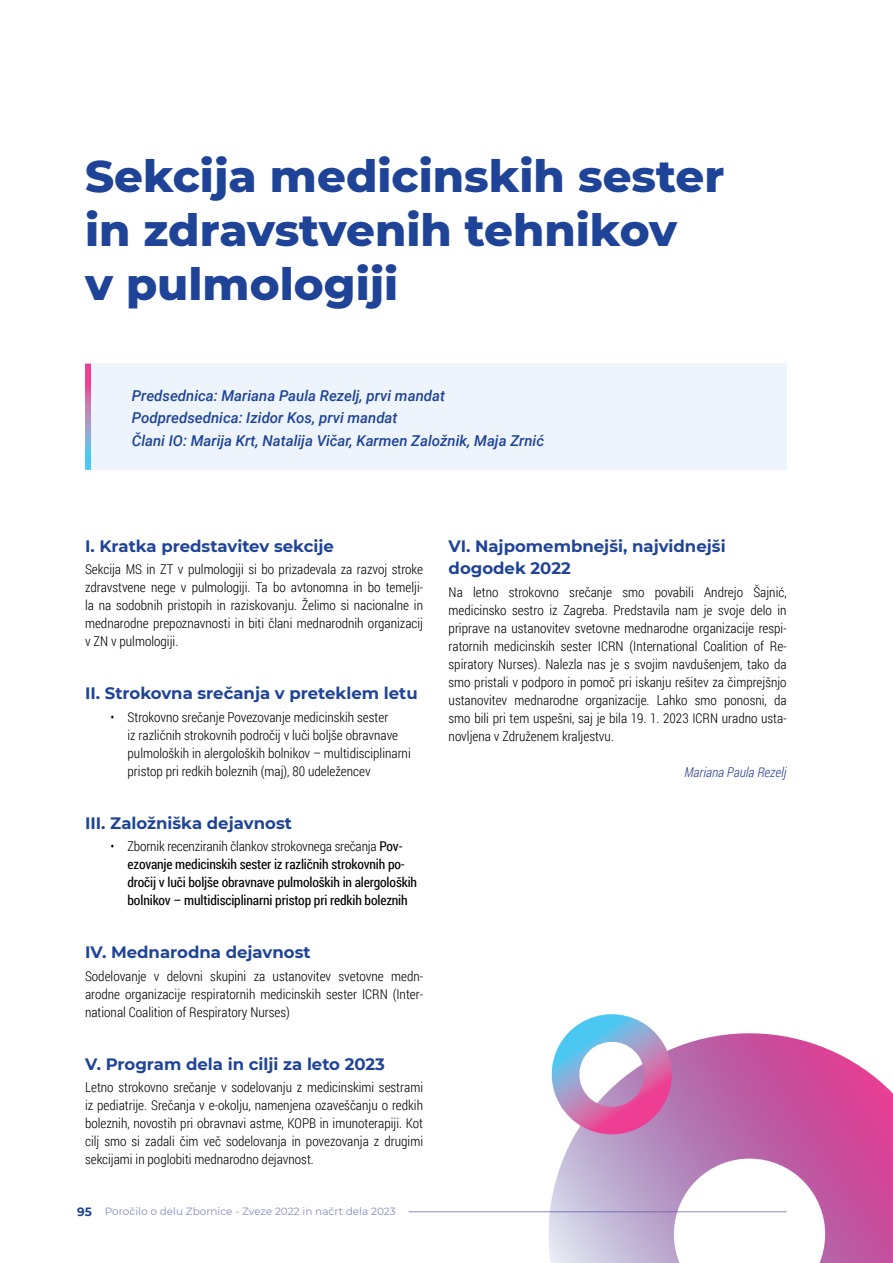
<style>
.page{position:relative;width:893px;height:1263px;background:#fff}
.page>*{position:absolute;margin:0;border:0;box-sizing:border-box;transform-origin:0 0}
.t1{font:800 45px/54px "Montserrat";color:#1f4497}
.t2{font:700 16.5px/22.5px "Montserrat";color:#1f4497}
.t3{font:italic 500 15px/22.5px "Roboto";color:#1f4497}
.t4{font:300 13.5px/18px "Roboto Condensed";color:#000;text-align:justify}
.t5{font:13.5px/18px "Roboto Condensed";letter-spacing:-.01em;color:#000}
.t6{font:italic 300 13.5px "Roboto Condensed";color:#25408f}
.t7{font:10.5px "Montserrat";color:#868bc0}
.s1{font-weight:300}
.s2{font-weight:700;font-size:12px;color:#1f4497}
</style>
<div class="page">
<hr style="left:409px;top:1211px;width:378px;height:1px;background:#868bc0">
<div style="left:88px;top:364px;width:699px;height:106px;background:#edf4fb"></div>
<svg style="left:85px;top:364px;width:6px;height:106px"></svg>
<svg style="left:521px;top:1033px;width:372px;height:230px"></svg>
<svg style="left:543px;top:1014px;width:137px;height:129px"></svg>
<h1 class="t1" style="left:85px;top:147px;width:641px">Sekcija medicinskih sester in zdravstvenih tehnikov<br>v pulmologiji</h1>
<p class="t3" style="left:132px;top:384px;width:414px">Predsednica: Mariana Paula Rezelj, prvi mandat<br>Podpredsednica: Izidor Kos, prvi mandat<br>Člani IO: Marija Krt, Natalija Vičar, Karmen Založnik, Maja Zrnić</p>
<p class="t2" style="left:85px;top:534px;width:250px">I. Kratka predstavitev sekcije</p>
<p class="t4" style="left:85px;top:560px;width:340px">Sekcija MS in ZT v pulmologiji si bo prizadevala za razvoj stroke zdravstvene nege v pulmologiji. Ta bo avtonomna in bo temelji&shy;la na sodobnih pristopih in raziskovanju. Želimo si nacionalne in mednarodne prepoznavnosti in biti člani mednarodnih organizacij v ZN v pulmologiji.</p>
<p class="t2" style="left:85px;top:681px;width:334px">II. Strokovna srečanja v preteklem letu</p>
<p class="t4" style="left:128px;top:707px;width:285px;text-align:left;text-indent:-17px">• Strokovno srečanje Povezovanje medicinskih sester<br>iz različnih strokovnih področij v luči boljše obravnave pulmoloških in alergoloških bolnikov – multidisciplinarni pristop pri redkih boleznih (maj), 80 udeležencev</p>
<p class="t2" style="left:85px;top:811px;width:208px">III. Založniška dejavnost</p>
<p class="t5" style="left:128px;top:837px;width:291px;text-indent:-17px"><span class="s1">• Zbornik recenziranih člankov strokovnega srečanja</span> Pov&shy;ezovanje medicinskih sester iz različnih strokovnih po&shy;dročij v luči boljše obravnave pulmoloških in alergoloških bolnikov – multidisciplinarni pristop pri redkih boleznih</p>
<p class="t2" style="left:85px;top:940px;width:227px">IV. Mednarodna dejavnost</p>
<p class="t4" style="left:85px;top:966px;width:340px">Sodelovanje v delovni skupini za ustanovitev svetovne medn&shy;arodne organizacije respiratornih medicinskih sester ICRN (Inter&shy;national Coalition of Respiratory Nurses)</p>
<p class="t2" style="left:85px;top:1052px;width:301px">V. Program dela in cilji za leto 2023</p>
<p class="t4" style="left:85px;top:1078px;width:340px">Letno strokovno srečanje v sodelovanju z medicinskimi sestrami iz pediatrije. Srečanja v e-okolju, namenjena ozaveščanju o redkih boleznih, novostih pri obravnavi astme, KOPB in imunoterapiji. Kot cilj smo si zadali čim več sodelovanja in povezovanja z drugimi sekcijami in poglobiti mednarodno dejavnost.</p>
<p class="t7" style="left:77px;top:1204px;width:320px"><span class="s2">95</span> Poročilo o delu Zbornice - Zveze 2022 in načrt dela 2023</p>
<p class="t2" style="left:449px;top:534px;width:279px">VI. Najpomembnejši, najvidnejši dogodek 2022</p>
<p class="t4" style="left:449px;top:582px;width:340px">Na letno strokovno srečanje smo povabili Andrejo Šajnić, medicinsko sestro iz Zagreba. Predstavila nam je svoje delo in priprave na ustanovitev svetovne mednarodne organizacije respi&shy;ratornih medicinskih sester ICRN (International Coalition of Re&shy;spiratory Nurses). Nalezla nas je s svojim navdušenjem, tako da smo pristali v podporo in pomoč pri iskanju rešitev za čimprejšnjo ustanovitev mednarodne organizacije. Lahko smo ponosni, da smo bili pri tem uspešni, saj je bila 19. 1. 2023 ICRN uradno usta&shy;novljena v Združenem kraljestvu.</p>
<p class="t6" style="left:684px;top:762px;width:104px">Mariana Paula Rezelj</p>
</div>
